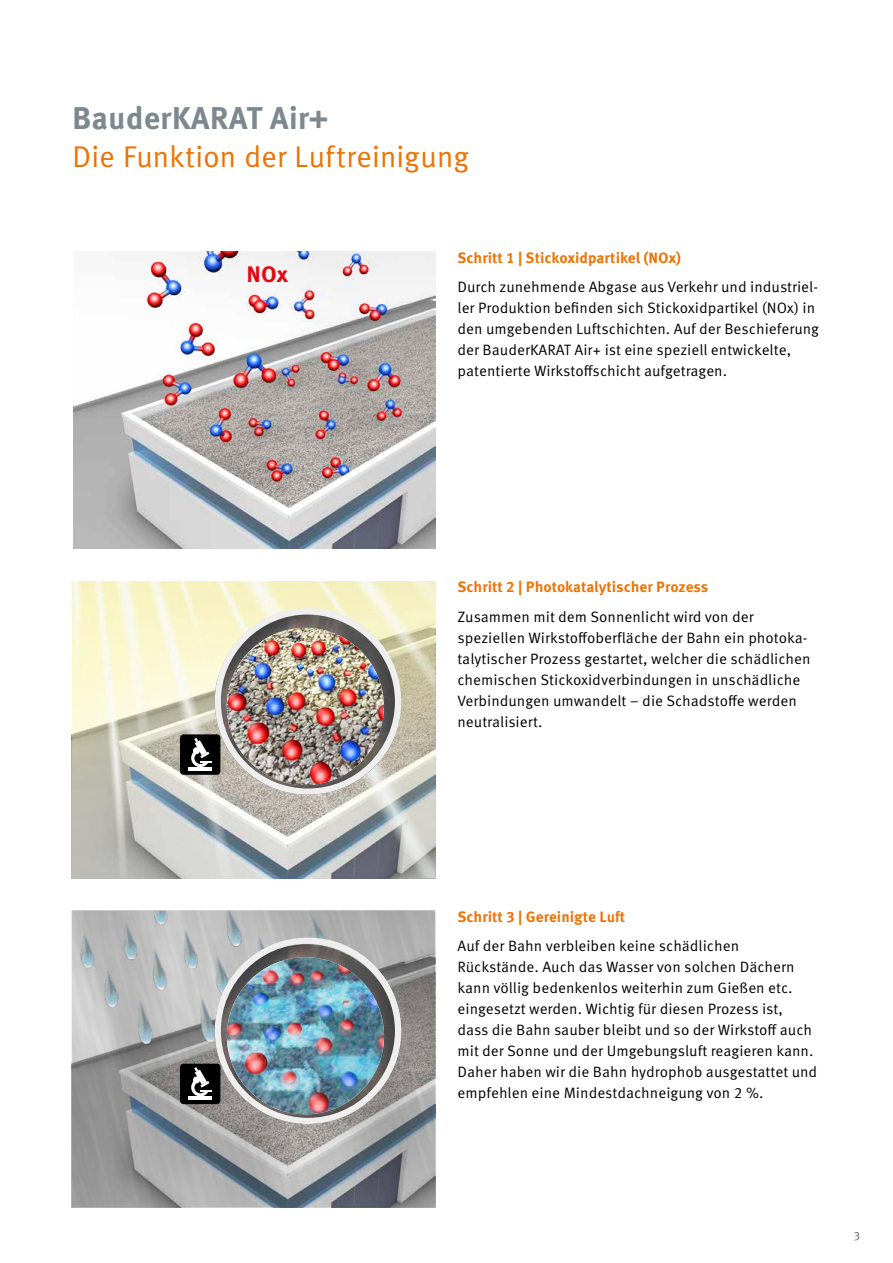
<style>
.page{position:relative;width:893px;height:1263px;background:#fff}
.page>*{position:absolute;margin:0;border:0;box-sizing:border-box;transform-origin:0 0}
.t1{font:700 31.5px "Meta Correspondence Pro";color:#7d888f}
.t2{font:30px "Meta Correspondence Pro";letter-spacing:-.01em;color:#ed7201}
.t3{font:700 22.5px "Meta Correspondence Pro";color:#e30612}
.t4{font:15px/21px "Meta Correspondence Pro";color:#000}
.t5{font:700 15px "Meta Correspondence Pro";color:#ed7201}
.t6{font:12px "Meta Correspondence Pro";color:#5d676e}
</style>
<div class="page">
<img style="left:73px;top:252px;width:362px;height:297px">
<img style="left:72px;top:581px;width:363px;height:297px">
<img style="left:215px;top:611px;width:186px;height:184px">
<div style="left:215px;top:608px;width:186px;height:187px;border:6px solid #eee;border-radius:50%"></div>
<img style="left:227px;top:628px;width:157px;height:157px;border-radius:79px">
<div style="left:180px;top:734px;width:40px;height:41px;background:#000;border-radius:3px"></div>
<hr style="left:189px;top:767px;width:23px;height:3px;background:#fff">
<svg style="left:191px;top:738px;width:21px;height:29px"></svg>
<div style="left:193px;top:747px;width:7px;height:7px;background:#fff;border-radius:50%"></div>
<img style="left:72px;top:910px;width:363px;height:297px">
<img style="left:73px;top:911px;width:323px;height:272px">
<img style="left:215px;top:940px;width:186px;height:184px">
<div style="left:215px;top:938px;width:186px;height:186px;border:6px solid #eee;border-radius:50%"></div>
<img style="left:227px;top:957px;width:157px;height:157px;border-radius:79px">
<div style="left:180px;top:1064px;width:40px;height:40px;background:#000;border-radius:3px"></div>
<hr style="left:189px;top:1096px;width:23px;height:3px;background:#fff">
<svg style="left:191px;top:1067px;width:21px;height:29px"></svg>
<div style="left:193px;top:1076px;width:7px;height:7px;background:#fff;border-radius:50%"></div>
<h1 class="t1" style="left:72px;top:93px;width:257px">BauderKARAT Air+</h1>
<h2 class="t2" style="left:72px;top:133px;width:398px">Die Funktion der Luftreinigung</h2>
<h3 class="t3" style="left:247px;top:256px;width:43px">NOx</h3>
<p class="t5" style="left:457px;top:246px;width:225px">Schritt 1 | Stickoxidpartikel (NOx)</p>
<p class="t4" style="left:457px;top:276px;width:363px">Durch zunehmende Abgase aus Verkehr und industriel&shy;ler Produktion befinden sich Stickoxidpartikel (NOx) in den umgebenden Luftschichten. Auf der Beschieferung der BauderKARAT Air+ ist eine speziell entwickelte, patentierte Wirkstoffschicht aufgetragen.</p>
<p class="t5" style="left:457px;top:575px;width:252px">Schritt 2 | Photokatalytischer Prozess</p>
<p class="t4" style="left:457px;top:605px;width:355px">Zusammen mit dem Sonnenlicht wird von der speziellen Wirkstoffoberfläche der Bahn ein photoka&shy;talytischer Prozess gestartet, welcher die schädlichen chemischen Stickoxidverbindungen in unschädliche Verbindungen umwandelt – die Schadstoffe werden neutralisiert.</p>
<p class="t5" style="left:457px;top:905px;width:169px">Schritt 3 | Gereinigte Luft</p>
<p class="t4" style="left:457px;top:934px;width:361px">Auf der Bahn verbleiben keine schädlichen Rückstände. Auch das Wasser von solchen Dächern kann völlig bedenkenlos weiterhin zum Gießen etc. eingesetzt werden. Wichtig für diesen Prozess ist, dass die Bahn sauber bleibt und so der Wirkstoff auch mit der Sonne und der Umgebungsluft reagieren kann.<br>Daher haben wir die Bahn hydrophob ausgestattet und empfehlen eine Mindestdachneigung von 2 %.</p>
<p class="t6" style="left:853px;top:1226px;width:8px">3</p>
</div>
